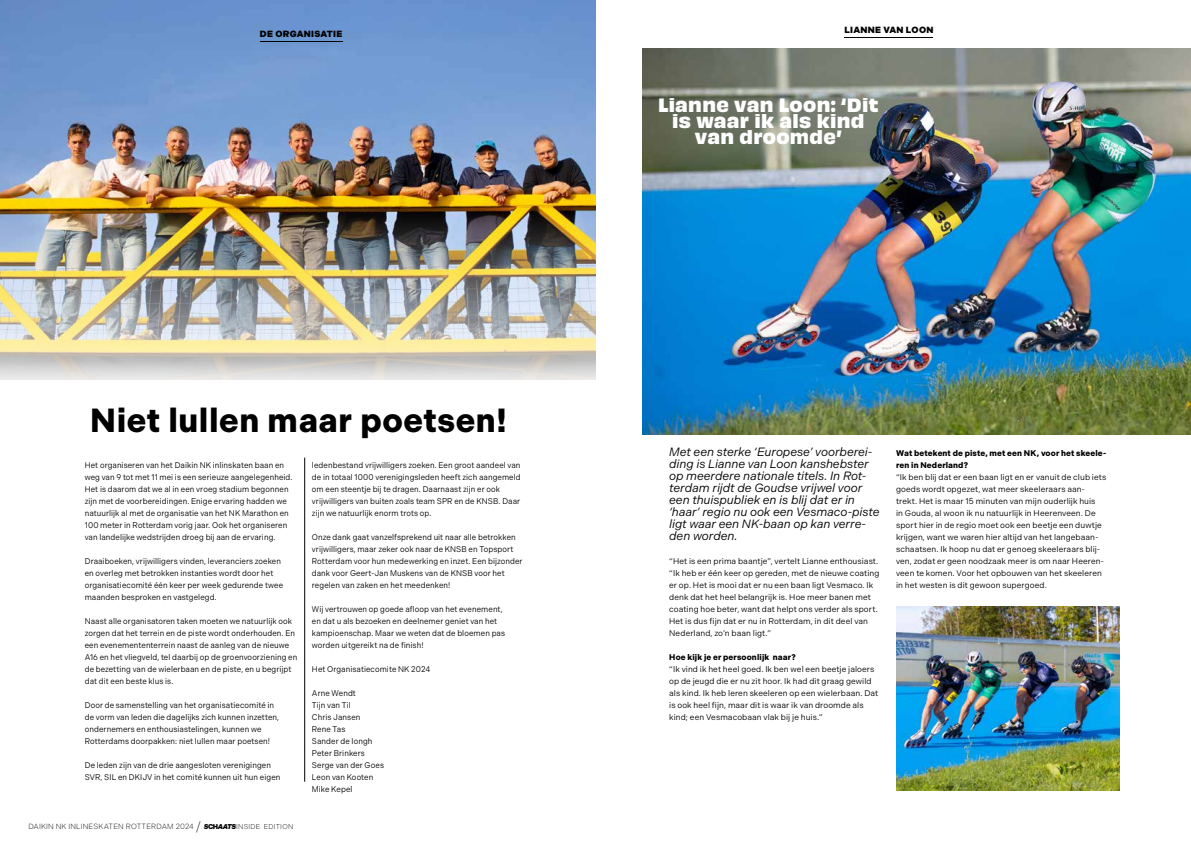
<style>
.page{position:relative;width:1191px;height:842px;background:#fff}
.page>*{position:absolute;margin:0;border:0;box-sizing:border-box;transform-origin:0 0}
.t1{font:700 33.4px "Indivisible";letter-spacing:.015em;color:#000}
.t2{font:700 18px/16px "Obviously";letter-spacing:.015em;color:#fff;text-align:center}
.t3{font:italic 12px/12px "Indivisible";letter-spacing:-.01em;color:#000}
.t4{font:900 9px "Indivisible";letter-spacing:.03em;color:#000}
.t5{font:8.2px/12px "Indivisible";letter-spacing:.01em;color:#000;scale:.95 1}
.t6{font:8.2px/12px "Indivisible";letter-spacing:.01em;color:#000}
.t7{font:700 8.2px/12px "Indivisible";letter-spacing:.015em;color:#000}
.t8{font:300 7.5px "Indivisible";letter-spacing:.02em;color:#000}
.s1{font-size:12px}
.s2{font-weight:900;font-style:italic;font-size:7px}
.s3{font-weight:900;font-size:7px}
.s4{font-size:7px}
</style>
<div class="page">
<hr style="left:304px;top:458px;width:1px;height:324px;background:#000">
<img style="left:0;top:0;width:595px;height:379px">
<hr style="left:260px;top:41px;width:82px;height:1px;background:#000">
<hr style="left:844px;top:38px;width:89px;height:1px;background:#000">
<img style="left:896px;top:606px;width:223px;height:184px">
<img style="left:642px;top:48px;width:549px;height:386px">
<p class="t4" style="left:260px;top:28px;width:84px">DE ORGANISATIE</p>
<h1 class="t1" style="left:90px;top:401px;width:418px">Niet lullen maar poetsen!</h1>
<p class="t5" style="left:85px;top:459px;width:220px">Het organiseren van het Daikin NK inlinskaten baan en weg van 9 tot met 11 mei is een serieuze aangelegenheid.<br>Het is daarom dat we al in een vroeg stadium begonnen zijn met de voorbereidingen. Enige ervaring hadden we natuurlijk al met de organisatie van het NK Marathon en 100 meter in Rotterdam vorig jaar. Ook het organiseren van landelijke wedstrijden droeg bij aan de ervaring.</p>
<p class="t5" style="left:85px;top:555px;width:210px">Draaiboeken, vrijwilligers vinden, leveranciers zoeken en overleg met betrokken instanties wordt door het organisatiecomité één keer per week gedurende twee maanden besproken en vastgelegd.</p>
<p class="t5" style="left:85px;top:615px;width:225px">Naast alle organisatoren taken moeten we natuurlijk ook zorgen dat het terrein en de piste wordt onderhouden. En een evenemententerrein naast de aanleg van de nieuwe A16 en het vliegveld, tel daarbij op de groenvoorziening en de bezetting van de wielerbaan en de piste, en u begrijpt dat dit een beste klus is.</p>
<p class="t5" style="left:85px;top:699px;width:206px">Door de samenstelling van het organisatiecomité in de vorm van leden die dagelijks zich kunnen inzetten, ondernemers en enthousiastelingen, kunnen we Rotterdams doorpakken: niet lullen maar poetsen!</p>
<p class="t5" style="left:85px;top:759px;width:207px">De leden zijn van de drie aangesloten verenigingen<br>SVR, SIL en DKIJV in het comité kunnen uit hun eigen</p>
<p class="t8" style="left:28px;top:823px;width:266px">DAIKIN NK INLINESKATEN ROTTERDAM 2024 <span class="s1">/</span> <span class="s2">S</span><span class="s3">CH</span><span class="s2">AATS</span> <span class="s4">INSIDE EDITION</span></p>
<p class="t5" style="left:312px;top:459px;width:221px">ledenbestand vrijwilligers zoeken. Een groot aandeel van de in totaal 1000 verenigingsleden heeft zich aangemeld om een steentje bij te dragen. Daarnaast zijn er ook vrijwilligers van buiten zoals team SPR en de KNSB. Daar zijn we natuurlijk enorm trots op.</p>
<p class="t5" style="left:312px;top:531px;width:223px">Onze dank gaat vanzelfsprekend uit naar alle betrokken vrijwilligers, maar zeker ook naar de KNSB en Topsport Rotterdam voor hun medewerking en inzet. Een bijzonder dank voor Geert-Jan Muskens van de KNSB voor het regelen van zaken en het meedenken!</p>
<p class="t5" style="left:312px;top:603px;width:205px">Wij vertrouwen op goede afloop van het evenement, en dat u als bezoeken en deelnemer geniet van het kampioenschap. Maar we weten dat de bloemen pas worden uitgereikt na de finish!</p>
<p class="t5" style="left:312px;top:663px;width:126px">Het Organisatiecomite NK 2024</p>
<p class="t5" style="left:312px;top:687px;width:77px">Arne Wendt<br>Tijn van Til<br>Chris Jansen<br>Rene Tas<br>Sander de Iongh<br>Peter Brinkers<br>Serge van der Goes<br>Leon van Kooten<br>Mike Kepel</p>
<p class="t4" style="left:844px;top:25px;width:91px">LIANNE VAN LOON</p>
<h2 class="t2" style="left:658px;top:95px;width:222px">Lianne van Loon: ‘Dit is waar ik als kind van droomde’</h2>
<p class="t3" style="left:669px;top:446px;width:212px">Met een sterke ‘Europese’ voorberei&shy;ding is Lianne van Loon kanshebster op meerdere nationale titels. In Rot&shy;terdam rijdt de Goudse vrijwel voor een thuispubliek en is blij dat er in ‘haar’ regio nu ook een Vesmaco-piste ligt waar een NK-baan op kan verre&shy;den worden.</p>
<p class="t6" style="left:669px;top:555px;width:212px">“Het is een prima baantje”, vertelt Lianne enthousiast. “Ik heb er één keer op gereden, met de nieuwe coating er op. Het is mooi dat er nu een baan ligt Vesmaco. Ik denk dat het heel belangrijk is. Hoe meer banen met coating hoe beter, want dat helpt ons verder als sport.<br>Het is dus fijn dat er nu in Rotterdam, in dit deel van Nederland, zo’n baan ligt.”</p>
<p class="t7" style="left:669px;top:651px;width:128px">Hoe kijk je er persoonlijk naar?</p>
<p class="t6" style="left:669px;top:663px;width:211px">“Ik vind ik het heel goed. Ik ben wel een beetje jaloers op de jeugd die er nu zit hoor. Ik had dit graag gewild als kind. Ik heb leren skeeleren op een wielerbaan. Dat is ook heel fijn, maar dit is waar ik van droomde als kind; een Vesmacobaan vlak bij je huis.”</p>
<p class="t7" style="left:896px;top:447px;width:212px">Wat betekent de piste, met een NK, voor het skeele&shy;ren in Nederland?</p>
<p class="t6" style="left:896px;top:471px;width:212px">“Ik ben blij dat er een baan ligt en er vanuit de club iets goeds wordt opgezet, wat meer skeeleraars aan&shy;trekt. Het is maar 15 minuten van mijn ouderlijk huis<br>in Gouda, al woon ik nu natuurlijk in Heerenveen. De sport hier in de regio moet ook een beetje een duwtje krijgen, want we waren hier altijd van het langebaan&shy;schaatsen. Ik hoop nu dat er genoeg skeeleraars blij&shy;ven, zodat er geen noodzaak meer is om naar Heeren&shy;veen te komen. Voor het opbouwen van het skeeleren in het westen is dit gewoon supergoed.</p>
</div>
